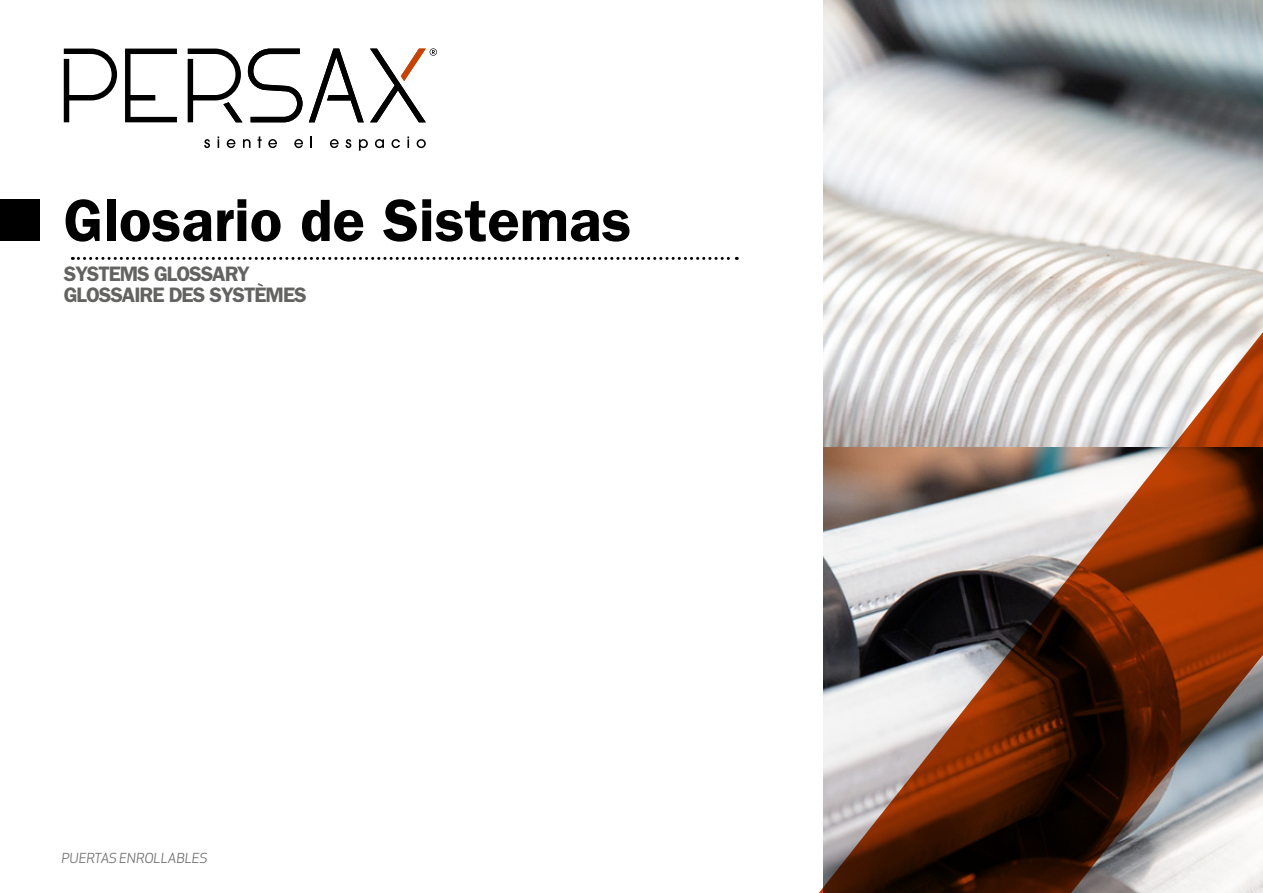
<style>
.page{position:relative;width:1263px;height:893px;background:#fff}
.page>*{position:absolute;margin:0;border:0;box-sizing:border-box;transform-origin:0 0}
.t1{font:600 60px "ITC Franklin Gothic Std";color:#000}
.t2{font:600 21px/21px "ITC Franklin Gothic Std";letter-spacing:-.05em;color:#636362}
.t3{font:italic 13.5px "Apex New";color:#6f6f6e}
</style>
<div class="page">
<img style="left:823px;top:0;width:440px;height:332px">
<svg style="left:819px;top:332px;width:444px;height:561px"></svg>
<div style="left:0;top:200px;width:40px;height:41px;background:#000"></div>
<svg style="left:72px;top:257px;width:665px;height:3px"></svg>
<svg style="left:204px;top:139px;width:6px;height:9px"></svg>
<svg style="left:218px;top:136px;width:1px;height:12px"></svg>
<svg style="left:227px;top:139px;width:8px;height:9px"></svg>
<svg style="left:243px;top:139px;width:8px;height:9px"></svg>
<svg style="left:258px;top:136px;width:4px;height:12px"></svg>
<svg style="left:268px;top:139px;width:9px;height:9px"></svg>
<svg style="left:294px;top:139px;width:9px;height:9px"></svg>
<svg style="left:311px;top:136px;width:1px;height:12px"></svg>
<svg style="left:330px;top:139px;width:9px;height:9px"></svg>
<svg style="left:345px;top:139px;width:6px;height:9px"></svg>
<svg style="left:359px;top:139px;width:9px;height:12px"></svg>
<svg style="left:375px;top:139px;width:9px;height:9px"></svg>
<svg style="left:391px;top:139px;width:9px;height:9px"></svg>
<svg style="left:407px;top:136px;width:2px;height:12px"></svg>
<svg style="left:417px;top:139px;width:9px;height:9px"></svg>
<svg style="left:309px;top:49px;width:55px;height:73px"></svg>
<svg style="left:248px;top:49px;width:54px;height:73px"></svg>
<svg style="left:125px;top:49px;width:52px;height:73px"></svg>
<svg style="left:64px;top:49px;width:53px;height:73px"></svg>
<svg style="left:188px;top:49px;width:54px;height:73px"></svg>
<svg style="left:370px;top:48px;width:67px;height:74px"></svg>
<h1 class="t1" style="left:64px;top:185px;width:569px">Glosario de Sistemas</h1>
<p class="t2" style="left:64px;top:263px;width:244px">SYSTEMS GLOSSARY<br>GLOSSAIRE DES SYSTÈMES</p>
<p class="t3" style="left:62px;top:850px;width:147px">PUERTAS ENROLLABLES</p>
</div>
